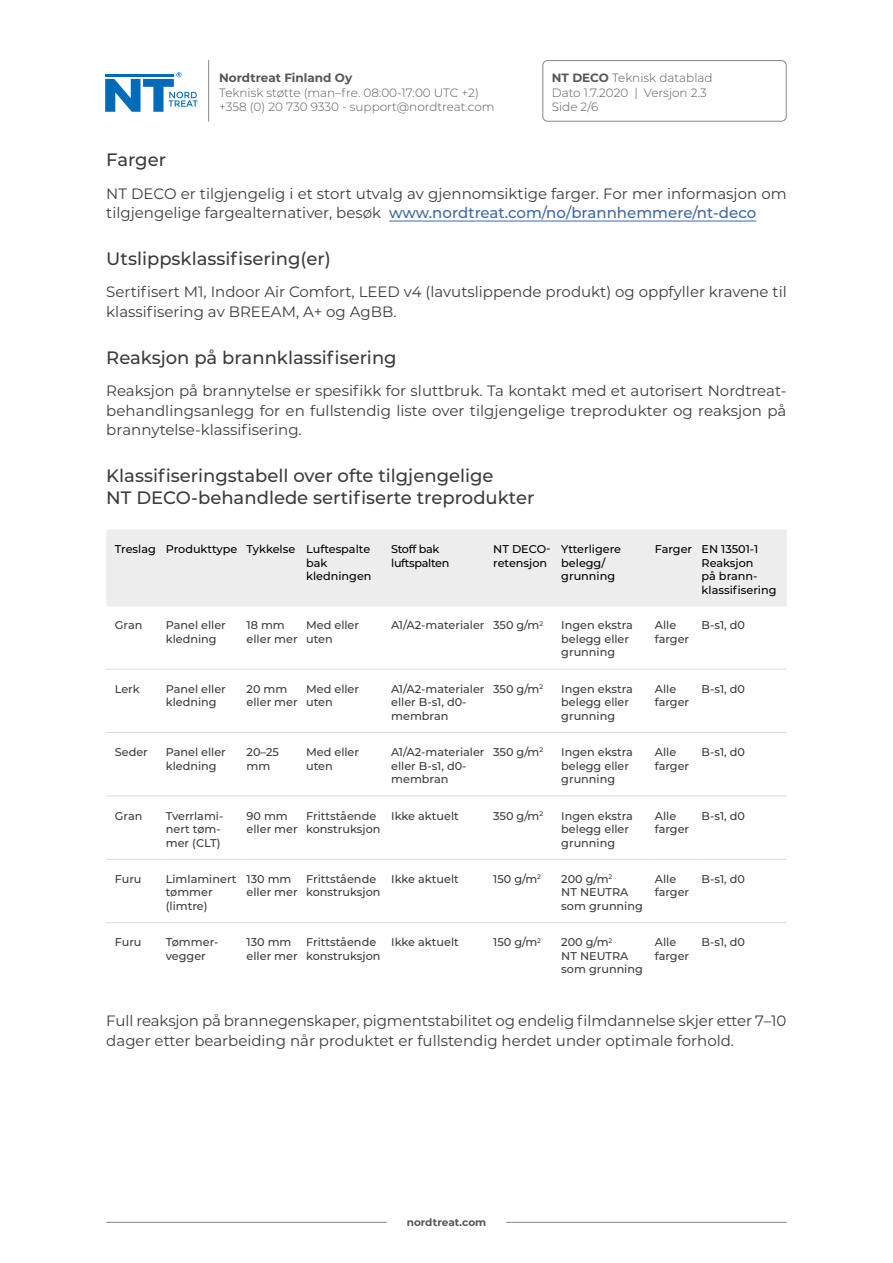
<style>
.page{position:relative;width:893px;height:1263px;background:#fff}
.page>*{position:absolute;margin:0;border:0;box-sizing:border-box;transform-origin:0 0}
.t1{font:500 18px/21.6px "Montserrat";color:#3c3c3b}
.t2{font:15px/19.5px "Montserrat";color:#3c3c3b}
.t3{font:300 12px/14.4px "Montserrat";color:#575756}
.t4{font:700 12px "Montserrat";color:#575756}
.t5{font:500 11.25px/13.5px "Montserrat";color:#3c3c3b}
.t6{font:500 11.25px/13.5px "Montserrat";color:#000}
.t7{font:500 11.25px/13.5px "Montserrat";letter-spacing:-.03em;color:#000}
.t8{font:700 10.5px "Montserrat";color:#575756}
.s1{font-weight:700}
.s2{font-weight:500;color:#3f68a5}
</style>
<div class="page">
<svg style="left:105px;top:72px;width:93px;height:40px"></svg>
<div style="left:542px;top:60px;width:245px;height:62px;border:1px solid #878787;border-radius:5px"></div>
<hr style="left:208px;top:60px;width:1px;height:62px;background:#878787">
<hr style="left:106px;top:1222px;width:281px;height:1px;background:#878787">
<hr style="left:506px;top:1222px;width:281px;height:1px;background:#878787">
<div style="left:106px;top:530px;width:681px;height:76px;background:#ededed"></div>
<hr style="left:106px;top:669px;width:56px;height:1px;background:#dadada">
<hr style="left:162px;top:669px;width:80px;height:1px;background:#dadada">
<hr style="left:242px;top:669px;width:60px;height:1px;background:#dadada">
<hr style="left:302px;top:669px;width:85px;height:1px;background:#dadada">
<hr style="left:387px;top:669px;width:102px;height:1px;background:#dadada">
<hr style="left:489px;top:669px;width:68px;height:1px;background:#dadada">
<hr style="left:557px;top:669px;width:94px;height:1px;background:#dadada">
<hr style="left:651px;top:669px;width:46px;height:1px;background:#dadada">
<hr style="left:697px;top:669px;width:90px;height:1px;background:#dadada">
<hr style="left:106px;top:732px;width:56px;height:1px;background:#dadada">
<hr style="left:162px;top:732px;width:80px;height:1px;background:#dadada">
<hr style="left:242px;top:732px;width:60px;height:1px;background:#dadada">
<hr style="left:302px;top:732px;width:85px;height:1px;background:#dadada">
<hr style="left:387px;top:732px;width:102px;height:1px;background:#dadada">
<hr style="left:489px;top:732px;width:68px;height:1px;background:#dadada">
<hr style="left:557px;top:732px;width:94px;height:1px;background:#dadada">
<hr style="left:651px;top:732px;width:46px;height:1px;background:#dadada">
<hr style="left:697px;top:732px;width:90px;height:1px;background:#dadada">
<hr style="left:106px;top:796px;width:56px;height:1px;background:#dadada">
<hr style="left:162px;top:796px;width:80px;height:1px;background:#dadada">
<hr style="left:242px;top:796px;width:60px;height:1px;background:#dadada">
<hr style="left:302px;top:796px;width:85px;height:1px;background:#dadada">
<hr style="left:387px;top:796px;width:102px;height:1px;background:#dadada">
<hr style="left:489px;top:796px;width:68px;height:1px;background:#dadada">
<hr style="left:557px;top:796px;width:94px;height:1px;background:#dadada">
<hr style="left:651px;top:796px;width:46px;height:1px;background:#dadada">
<hr style="left:697px;top:796px;width:90px;height:1px;background:#dadada">
<hr style="left:106px;top:859px;width:56px;height:1px;background:#dadada">
<hr style="left:162px;top:859px;width:80px;height:1px;background:#dadada">
<hr style="left:242px;top:859px;width:60px;height:1px;background:#dadada">
<hr style="left:302px;top:859px;width:85px;height:1px;background:#dadada">
<hr style="left:387px;top:859px;width:102px;height:1px;background:#dadada">
<hr style="left:489px;top:859px;width:68px;height:1px;background:#dadada">
<hr style="left:557px;top:859px;width:94px;height:1px;background:#dadada">
<hr style="left:651px;top:859px;width:46px;height:1px;background:#dadada">
<hr style="left:697px;top:859px;width:90px;height:1px;background:#dadada">
<hr style="left:106px;top:922px;width:56px;height:1px;background:#dadada">
<hr style="left:162px;top:922px;width:80px;height:1px;background:#dadada">
<hr style="left:242px;top:922px;width:60px;height:1px;background:#dadada">
<hr style="left:302px;top:922px;width:85px;height:1px;background:#dadada">
<hr style="left:387px;top:922px;width:102px;height:1px;background:#dadada">
<hr style="left:489px;top:922px;width:68px;height:1px;background:#dadada">
<hr style="left:557px;top:922px;width:94px;height:1px;background:#dadada">
<hr style="left:651px;top:922px;width:46px;height:1px;background:#dadada">
<hr style="left:697px;top:922px;width:90px;height:1px;background:#dadada">
<hr style="left:389px;top:221px;width:367px;height:1px;background:#3f68a5">
<p class="t4" style="left:219px;top:69px;width:134px">Nordtreat Finland Oy</p>
<p class="t3" style="left:219px;top:85px;width:277px">Teknisk støtte (man–fre. 08:00-17:00 UTC +2) +358 (0) 20 730 9330 - support@nordtreat.com</p>
<p class="t3" style="left:552px;top:70px;width:162px"><span class="s1">NT DECO</span> Teknisk datablad<br>Dato 1.7.2020 | Versjon 2.3<br>Side 2/6</p>
<h1 class="t1" style="left:106px;top:148px;width:61px">Farger</h1>
<h2 class="t2" style="left:106px;top:183px;width:682px">NT DECO er tilgjengelig i et stort utvalg av gjennomsiktige farger. For mer informasjon om tilgjengelige fargealternativer, besøk <span class="s2">www.nordtreat.com/no/brannhemmere/nt-deco</span></h2>
<h1 class="t1" style="left:106px;top:247px;width:226px">Utslippsklassifisering(er)</h1>
<h2 class="t2" style="left:106px;top:282px;width:682px">Sertifisert M1, Indoor Air Comfort, LEED v4 (lavutslippende produkt) og oppfyller kravene til klassifisering av BREEAM, A+ og AgBB.</h2>
<h1 class="t1" style="left:106px;top:346px;width:292px">Reaksjon på brannklassifisering</h1>
<h2 class="t2" style="left:106px;top:381px;width:682px;text-align:justify">Reaksjon på brannytelse er spesifikk for sluttbruk. Ta kontakt med et autorisert Nordtreat&shy;behandlingsanlegg for en fullstendig liste over tilgjengelige treprodukter og reaksjon på brannytelse-klassifisering.</h2>
<h1 class="t1" style="left:106px;top:464px;width:430px">Klassifiseringstabell over ofte tilgjengelige<br>NT DECO-behandlede sertifiserte treprodukter</h1>
<p class="t6" style="left:306px;top:542px;width:67px;text-indent:-191px">Treslag Produkttype Tykkelse Luftespalte bak kledningen</p>
<p class="t7" style="left:391px;top:542px;width:60px">Stoff bak luftspalten</p>
<p class="t6" style="left:493px;top:542px;width:59px">NT DECO&shy;retensjon</p>
<p class="t6" style="left:561px;top:542px;width:61px">Ytterligere belegg/ grunning</p>
<p class="t6" style="left:702px;top:542px;width:76px;text-indent:-47px">Farger EN 13501-1<br>Reaksjon<br>på brann&shy;klassifisering</p>
<p class="t5" style="left:115px;top:618px;width:29px">Gran</p>
<p class="t5" style="left:166px;top:618px;width:62px">Panel eller kledning</p>
<p class="t5" style="left:247px;top:618px;width:53px">18 mm eller mer</p>
<p class="t5" style="left:306px;top:618px;width:54px">Med eller uten</p>
<p class="t5" style="left:391px;top:618px;width:153px">A1/A2-materialer 350 g/m<sup>2</sup></p>
<p class="t5" style="left:561px;top:618px;width:73px">Ingen ekstra belegg eller grunning</p>
<p class="t5" style="left:655px;top:618px;width:36px">Alle farger</p>
<p class="t5" style="left:702px;top:618px;width:45px">B-s1, d0</p>
<p class="t5" style="left:115px;top:681px;width:26px">Lerk</p>
<p class="t5" style="left:166px;top:681px;width:62px">Panel eller kledning</p>
<p class="t5" style="left:247px;top:681px;width:53px">20 mm eller mer</p>
<p class="t5" style="left:306px;top:681px;width:54px">Med eller uten</p>
<p class="t5" style="left:391px;top:681px;width:95px">A1/A2-materialer eller B-s1, d0- membran</p>
<p class="t5" style="left:493px;top:681px;width:51px">350 g/m<sup>2</sup></p>
<p class="t5" style="left:561px;top:681px;width:73px">Ingen ekstra belegg eller grunning</p>
<p class="t5" style="left:655px;top:681px;width:36px">Alle farger</p>
<p class="t5" style="left:702px;top:681px;width:45px">B-s1, d0</p>
<p class="t5" style="left:115px;top:745px;width:35px">Seder</p>
<p class="t5" style="left:166px;top:745px;width:62px">Panel eller kledning</p>
<p class="t5" style="left:247px;top:745px;width:34px">20–25 mm</p>
<p class="t5" style="left:306px;top:745px;width:54px">Med eller uten</p>
<p class="t5" style="left:391px;top:745px;width:95px">A1/A2-materialer eller B-s1, d0- membran</p>
<p class="t5" style="left:493px;top:745px;width:51px">350 g/m<sup>2</sup></p>
<p class="t5" style="left:561px;top:745px;width:73px">Ingen ekstra belegg eller grunning</p>
<p class="t5" style="left:655px;top:745px;width:36px">Alle farger</p>
<p class="t5" style="left:702px;top:745px;width:45px">B-s1, d0</p>
<p class="t5" style="left:115px;top:808px;width:29px">Gran</p>
<p class="t5" style="left:166px;top:808px;width:59px">Tverrlami&shy;nert tøm&shy;mer (CLT)</p>
<p class="t5" style="left:247px;top:808px;width:53px">90 mm eller mer</p>
<p class="t5" style="left:306px;top:808px;width:76px">Frittstående konstruksjon</p>
<p class="t5" style="left:391px;top:808px;width:69px">Ikke aktuelt</p>
<p class="t5" style="left:493px;top:808px;width:51px">350 g/m<sup>2</sup></p>
<p class="t5" style="left:561px;top:808px;width:73px">Ingen ekstra belegg eller grunning</p>
<p class="t5" style="left:655px;top:808px;width:36px">Alle farger</p>
<p class="t5" style="left:702px;top:808px;width:45px">B-s1, d0</p>
<p class="t5" style="left:115px;top:872px;width:28px">Furu</p>
<p class="t5" style="left:166px;top:872px;width:72px">Limlaminert tømmer (limtre)</p>
<p class="t5" style="left:247px;top:872px;width:53px">130 mm eller mer</p>
<p class="t5" style="left:306px;top:872px;width:76px">Frittstående konstruksjon</p>
<p class="t5" style="left:391px;top:872px;width:69px">Ikke aktuelt</p>
<p class="t5" style="left:493px;top:872px;width:49px">150 g/m<sup>2</sup></p>
<p class="t5" style="left:561px;top:872px;width:83px">200 g/m<sup>2<br></sup>NT NEUTRA som grunning</p>
<p class="t5" style="left:655px;top:872px;width:36px">Alle farger</p>
<p class="t5" style="left:702px;top:872px;width:45px">B-s1, d0</p>
<p class="t5" style="left:115px;top:935px;width:28px">Furu</p>
<p class="t5" style="left:166px;top:935px;width:54px">Tømmer&shy;vegger</p>
<p class="t5" style="left:247px;top:935px;width:53px">130 mm eller mer</p>
<p class="t5" style="left:306px;top:935px;width:76px">Frittstående konstruksjon</p>
<p class="t5" style="left:391px;top:935px;width:69px">Ikke aktuelt</p>
<p class="t5" style="left:493px;top:935px;width:49px">150 g/m<sup>2</sup></p>
<p class="t5" style="left:561px;top:935px;width:83px">200 g/m<sup>2<br></sup>NT NEUTRA som grunning</p>
<p class="t5" style="left:655px;top:935px;width:36px">Alle farger</p>
<p class="t5" style="left:702px;top:935px;width:45px">B-s1, d0</p>
<h2 class="t2" style="left:106px;top:1010px;width:682px">Full reaksjon på brannegenskaper, pigmentstabilitet og endelig filmdannelse skjer etter 7–10 dager etter bearbeiding når produktet er fullstendig herdet under optimale forhold.</h2>
<p class="t8" style="left:407px;top:1214px;width:81px">nordtreat.com</p>
</div>
